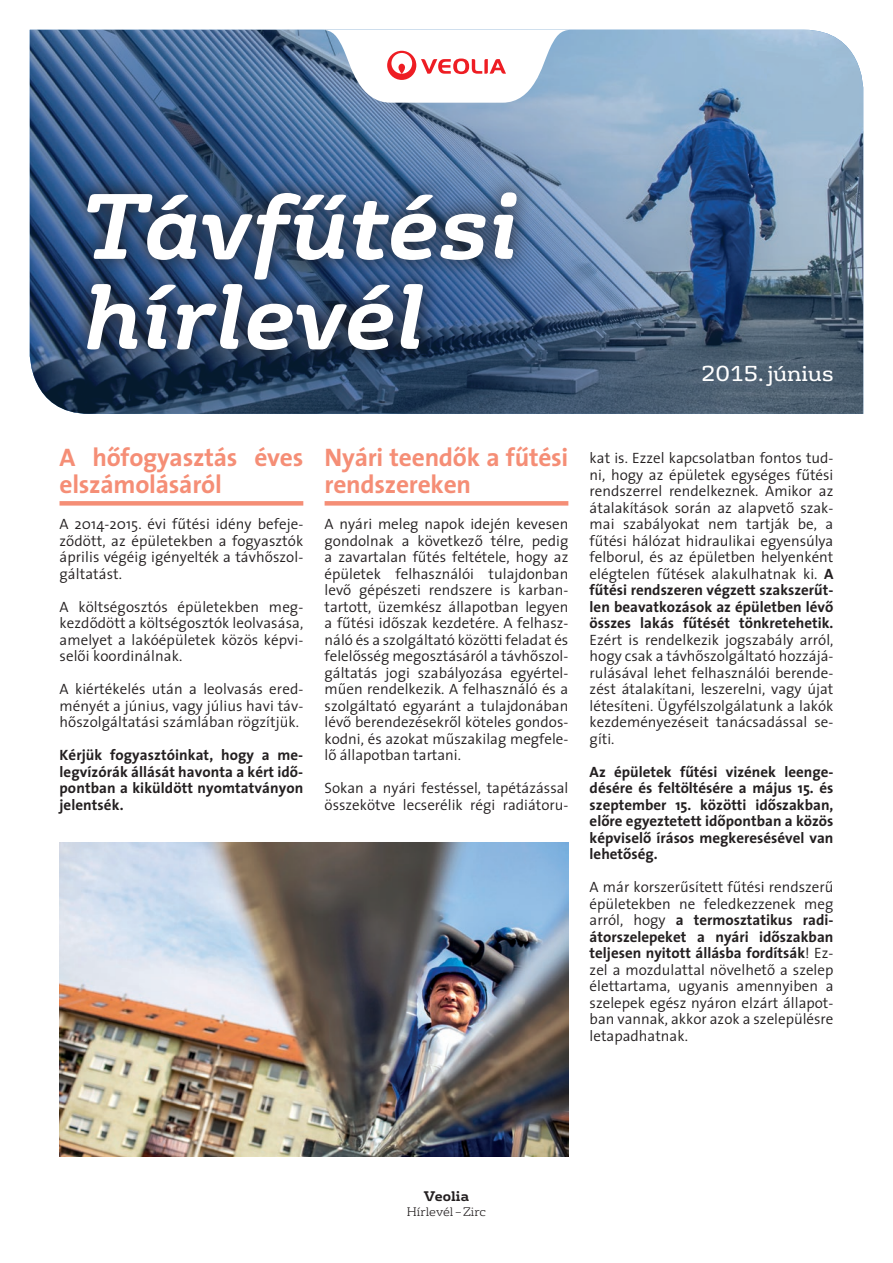
<style>
.page{position:relative;width:893px;height:1263px;background:#fff}
.page>*{position:absolute;margin:0;border:0;box-sizing:border-box;transform-origin:0 0}
.cím{font:italic 700 90px/90px "FS Rufus";letter-spacing:-.005em;color:#fff}
.alcím_1{font:700 25.5px/27px "The Sans H";letter-spacing:-.01em;color:#f58e76}
.t1{font:21px "FS Rufus";color:#fff}
.kenyér{font:300 15px/16.5px "The Sans H";color:#231f20;text-align:justify}
.kenyér-2{font:700 15px/16.5px "The Sans H";letter-spacing:.005em;color:#231f20;text-align:justify}
.t2{font:700 13.5px "FS Rufus";color:#231f20}
.t3{font:300 12px "FS Rufus";color:#231f20}
.s1{font-weight:700}
</style>
<div class="page">
<img style="left:30px;top:30px;width:833px;height:384px">
<svg style="left:69px;top:173px;width:466px;height:196px;background:#2f496d"></svg>
<div style="left:60px;top:501px;width:243px;height:5px;background:#f58e76"></div>
<div style="left:325px;top:501px;width:243px;height:5px;background:#f58e76"></div>
<img style="left:60px;top:843px;width:508px;height:313px">
<svg style="left:321px;top:30px;width:251px;height:73px"></svg>
<p class="cím" style="left:82px;top:174px;width:439px">Távfűtési hírlevél</p>
<p class="t1" style="left:701px;top:356px;width:134px">2015. június</p>
<p class="alcím_1" style="left:60px;top:443px;width:245px">A hőfogyasztás éves elszámolásáról</p>
<p class="kenyér" style="left:60px;top:516px;width:245px">A 2014-2015. évi fűtési idény befeje&shy;ződött, az épületekben a fogyasztók április végéig igényelték a távhőszol&shy;gáltatást.</p>
<p class="kenyér" style="left:60px;top:598px;width:245px">A költségosztós épületekben meg&shy;kezdődött a költségosztók leolvasása, amelyet a lakóépületek közös képvi&shy;selői koordinálnak.</p>
<p class="kenyér" style="left:60px;top:681px;width:245px">A kiértékelés után a leolvasás ered&shy;ményét a június, vagy július havi táv&shy;hőszolgáltatási számlában rögzítjük.</p>
<p class="kenyér-2" style="left:60px;top:747px;width:245px">Kérjük fogyasztóinkat, hogy a me&shy;legvízórák állását havonta a kért idő&shy;pontban a kiküldött nyomtatványon jelentsék.</p>
<p class="alcím_1" style="left:325px;top:443px;width:245px">Nyári teendők a fűtési rendszereken</p>
<p class="kenyér" style="left:325px;top:516px;width:245px">A nyári meleg napok idején kevesen gondolnak a következő télre, pedig a zavartalan fűtés feltétele, hogy az épületek felhasználói tulajdonban levő gépészeti rendszere is karban&shy;tartott, üzemkész állapotban legyen a fűtési időszak kezdetére. A felhasz&shy;náló és a szolgáltató közötti feladat és felelősség megosztásáról a távhőszol&shy;gáltatás jogi szabályozása egyértel&shy;műen rendelkezik. A felhasználó és a szolgáltató egyaránt a tulajdonában lévő berendezésekről köteles gondos&shy;kodni, és azokat műszakilag megfele&shy;lő állapotban tartani.</p>
<p class="kenyér" style="left:325px;top:780px;width:245px">Sokan a nyári festéssel, tapétázással összekötve lecserélik régi radiátoru-</p>
<p class="kenyér" style="left:590px;top:450px;width:245px">kat is. Ezzel kapcsolatban fontos tud&shy;ni, hogy az épületek egységes fűtési rendszerrel rendelkeznek. Amikor az átalakítások során az alapvető szak&shy;mai szabályokat nem tartják be, a fűtési hálózat hidraulikai egyensúlya felborul, és az épületben helyenként elégtelen fűtések alakulhatnak ki. <span class="s1">A fűtési rendszeren végzett szakszerűt&shy;len beavatkozások az épületben lévő összes lakás fűtését tönkretehetik.<br></span>Ezért is rendelkezik jogszabály arról, hogy csak a távhőszolgáltató hozzájá&shy;rulásával lehet felhasználói berende&shy;zést átalakítani, leszerelni, vagy újat létesíteni. Ügyfélszolgálatunk a lakók kezdeményezéseit tanácsadással se&shy;gíti.</p>
<p class="kenyér-2" style="left:590px;top:763px;width:245px">Az épületek fűtési vizének leenge&shy;désére és feltöltésére a május 15. és szeptember 15. közötti időszakban, előre egyeztetett időpontban a közös képviselő írásos megkeresésével van lehetőség.</p>
<p class="kenyér" style="left:590px;top:879px;width:245px">A már korszerűsített fűtési rendszerű épületekben ne feledkezzenek meg arról, hogy <span class="s1">a termosztatikus radi&shy;átorszelepeket a nyári időszakban teljesen nyitott állásba fordítsák</span>! Ez&shy;zel a mozdulattal növelhető a szelep élettartama, ugyanis amennyiben a szelepek egész nyáron elzárt állapot&shy;ban vannak, akkor azok a szelepülésre letapadhatnak.</p>
<p class="t2" style="left:424px;top:1184px;width:47px">Veolia</p>
<p class="t3" style="left:407px;top:1202px;width:81px">Hírlevél – Zirc</p>
</div>
